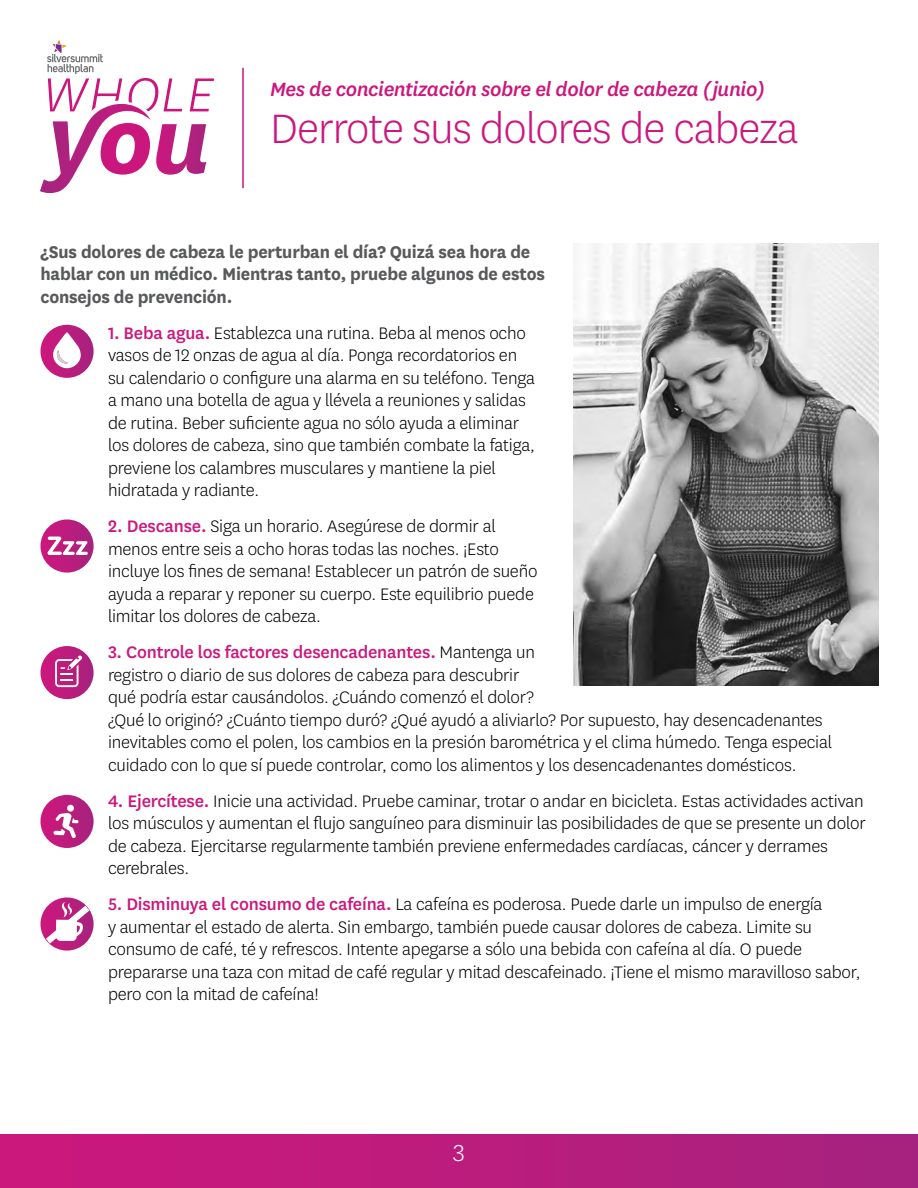
<style>
.page{position:relative;width:918px;height:1188px;background:#fff}
.page>*{position:absolute;margin:0;border:0;box-sizing:border-box;transform-origin:0 0}
.t1{font:300 48px "Centene Sans";letter-spacing:-.02em;color:#cb177d}
.t2{font:300 27px "Centene Sans";color:#fff}
.t3{font:italic 500 22.5px "Centene Sans";letter-spacing:-.02em;color:#cb177d}
.t4{font:700 19.95px/22.5px "Centene Sans";letter-spacing:-.01em;color:#58595b}
.t5{font:300 19.5px/22.5px "Centene Sans";letter-spacing:-.01em;color:#000}
.s1{font-weight:500;color:#cb177d}
</style>
<div class="page">
<div style="left:0;top:1134px;width:918px;height:54px;background:linear-gradient(to right,#ce177d,#a7227e)"></div>
<img style="left:573px;top:243px;width:305px;height:443px">
<svg style="left:40px;top:325px;width:54px;height:53px"></svg>
<svg style="left:51px;top:332px;width:30px;height:37px"></svg>
<svg style="left:40px;top:519px;width:54px;height:54px;background:#c02d86"></svg>
<svg style="left:48px;top:537px;width:40px;height:18px"></svg>
<svg style="left:40px;top:795px;width:54px;height:53px;background:#bd2582"></svg>
<div style="left:67px;top:805px;width:7px;height:7px;background:#fff;border-radius:50%"></div>
<svg style="left:53px;top:813px;width:26px;height:25px"></svg>
<svg style="left:40px;top:646px;width:54px;height:53px"></svg>
<svg style="left:55px;top:654px;width:28px;height:33px"></svg>
<svg style="left:40px;top:899px;width:54px;height:51px"></svg>
<hr style="left:242px;top:68px;width:2px;height:120px;background:#cb177d">
<svg style="left:40px;top:40px;width:174px;height:153px"></svg>
<p class="t3" style="left:270px;top:75px;width:496px">Mes de concientización sobre el dolor de cabeza (junio)</p>
<h1 class="t1" style="left:270px;top:99px;width:530px">Derrote sus dolores de cabeza</h1>
<p class="t4" style="left:40px;top:239px;width:506px">¿Sus dolores de cabeza le perturban el día? Quizá sea hora de hablar con un médico. Mientras tanto, pruebe algunos de estos consejos de prevención.</p>
<p class="t5" style="left:108px;top:321px;width:428px"><span class="s1">1. Beba agua.</span> Establezca una rutina. Beba al menos ocho vasos de 12 onzas de agua al día. Ponga recordatorios en su calendario o configure una alarma en su teléfono. Tenga a mano una botella de agua y llévela a reuniones y salidas de rutina. Beber suficiente agua no sólo ayuda a eliminar los dolores de cabeza, sino que también combate la fatiga, previene los calambres musculares y mantiene la piel hidratada y radiante.</p>
<p class="t5" style="left:108px;top:514px;width:431px"><span class="s1">2. Descanse.</span> Siga un horario. Asegúrese de dormir al menos entre seis a ocho horas todas las noches. ¡Esto incluye los fines de semana! Establecer un patrón de sueño ayuda a reparar y reponer su cuerpo. Este equilibrio puede limitar los dolores de cabeza.</p>
<p class="t5" style="left:108px;top:640px;width:726px"><span class="s1">3. Controle los factores desencadenantes.</span> Mantenga un<br>registro o diario de sus dolores de cabeza para descubrir<br>qué podría estar causándolos. ¿Cuándo comenzó el dolor?<br>¿Qué lo originó? ¿Cuánto tiempo duró? ¿Qué ayudó a aliviarlo? Por supuesto, hay desencadenantes inevitables como el polen, los cambios en la presión barométrica y el clima húmedo. Tenga especial cuidado con lo que sí puede controlar, como los alimentos y los desencadenantes domésticos.</p>
<p class="t5" style="left:108px;top:789px;width:759px"><span class="s1">4. Ejercítese.</span> Inicie una actividad. Pruebe caminar, trotar o andar en bicicleta. Estas actividades activan los músculos y aumentan el flujo sanguíneo para disminuir las posibilidades de que se presente un dolor de cabeza. Ejercitarse regularmente también previene enfermedades cardíacas, cáncer y derrames cerebrales.</p>
<p class="t5" style="left:108px;top:892px;width:754px"><span class="s1">5. Disminuya el consumo de cafeína.</span> La cafeína es poderosa. Puede darle un impulso de energía<br>y aumentar el estado de alerta. Sin embargo, también puede causar dolores de cabeza. Limite su consumo de café, té y refrescos. Intente apegarse a sólo una bebida con cafeína al día. O puede prepararse una taza con mitad de café regular y mitad descafeinado. ¡Tiene el mismo maravilloso sabor, pero con la mitad de cafeína!</p>
<h2 class="t2" style="left:453px;top:1136px;width:13px">3</h2>
</div>
